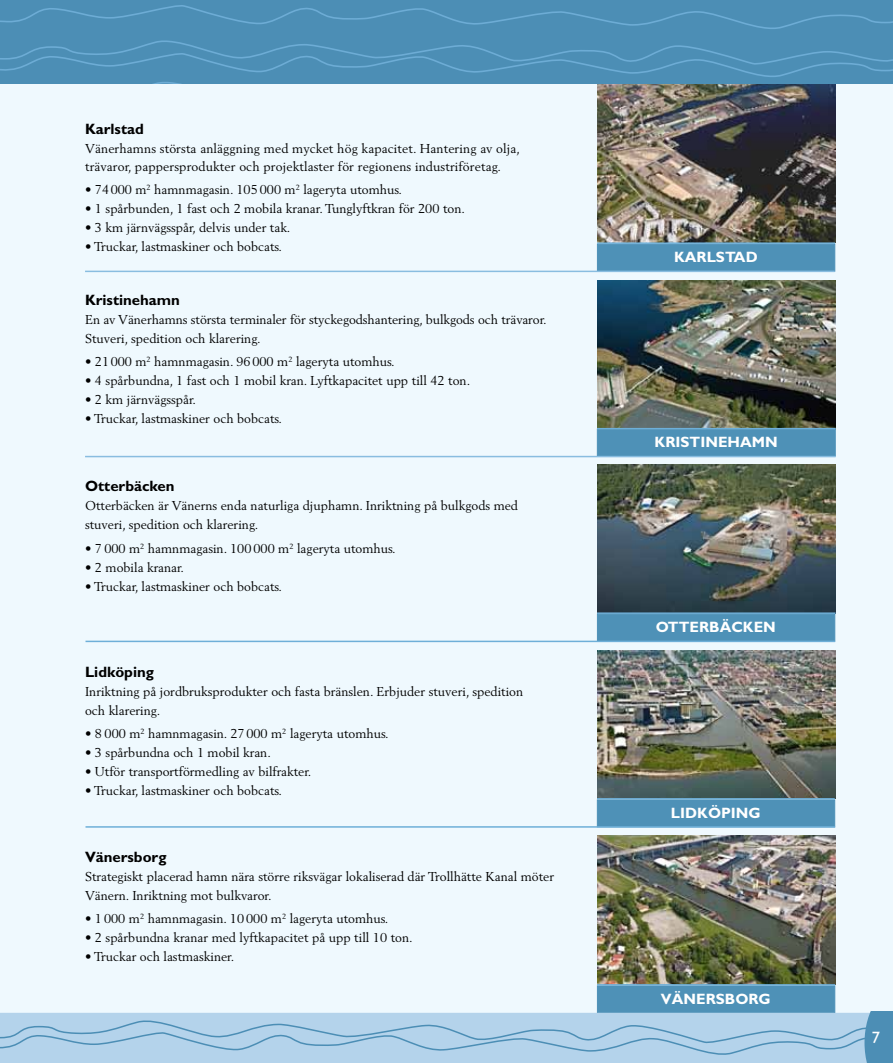
<style>
.page{position:relative;width:893px;height:1063px;background:#fff}
.page>*{position:absolute;margin:0;border:0;box-sizing:border-box;transform-origin:0 0}
.t1{font:16.5px "Gill Sans";color:#fff}
.t2{font:700 15px "Gill Sans";color:#fff}
.t3{font:700 15px "Gill Sans";color:#000}
.t4{font:12.75px/19px "Berling";color:#000}
</style>
<div class="page">
<div style="left:0;top:84px;width:893px;height:928px;background:#eff9fe"></div>
<img style="left:597px;top:84px;width:238px;height:158px">
<img style="left:597px;top:835px;width:238px;height:149px">
<img style="left:597px;top:651px;width:238px;height:147px">
<img style="left:597px;top:465px;width:238px;height:147px">
<img style="left:597px;top:280px;width:238px;height:148px">
<div style="left:597px;top:244px;width:238px;height:28px;background:#4e91b7;border:1px solid #4e91b7"></div>
<div style="left:597px;top:429px;width:239px;height:27px;background:#4e91b7;border:1px solid #4e91b7"></div>
<div style="left:597px;top:800px;width:238px;height:27px;background:#4e91b7"></div>
<div style="left:597px;top:614px;width:238px;height:28px;background:#4e91b7;border:1px solid #4e91b7"></div>
<div style="left:597px;top:986px;width:238px;height:27px;background:#4e91b7"></div>
<hr style="left:85px;top:456px;width:751px;height:1px;background:#89bde0">
<hr style="left:86px;top:826px;width:749px;height:2px;background:#6eafd8">
<hr style="left:86px;top:641px;width:749px;height:1px;background:#6eafd8">
<hr style="left:85px;top:271px;width:750px;height:1px;background:#89bde0">
<hr style="left:597px;top:984px;width:238px;height:2px;background:#6eafd8">
<hr style="left:597px;top:612px;width:238px;height:2px;background:#6eafd8">
<hr style="left:597px;top:798px;width:238px;height:2px;background:#6eafd8">
<hr style="left:597px;top:242px;width:238px;height:2px;background:#6eafd8">
<hr style="left:597px;top:428px;width:239px;height:1px;background:#6eafd8">
<div style="left:0;top:0;width:893px;height:84px;background:#4c8eb5"></div>
<svg style="left:0;top:5px;width:893px;height:78px"></svg>
<svg style="left:0;top:1012px;width:893px;height:51px;background:#aacce5"></svg>
<p class="t3" style="left:85px;top:120px;width:60px">Karlstad</p>
<p class="t4" style="left:85px;top:139px;width:437px">Vänerhamns största anläggning med mycket hög kapacitet. Hantering av olja, trävaror, pappersprodukter och projektlaster för regionens industriföretag.</p>
<p class="t4" style="left:85px;top:180px;width:319px">• 74000 m<sup>2</sup> hamnmagasin. 105 000 m<sup>2</sup> lageryta utomhus.</p>
<p class="t4" style="left:85px;top:199px;width:381px">• 1 spårbunden, 1 fast och 2 mobila kranar. Tunglyftkran för 200 ton.</p>
<p class="t4" style="left:85px;top:218px;width:207px">• 3 km järnvägsspår, delvis under tak.</p>
<p class="t4" style="left:85px;top:237px;width:199px">• Truckar, lastmaskiner och bobcats.</p>
<p class="t3" style="left:85px;top:291px;width:96px">Kristinehamn</p>
<p class="t4" style="left:85px;top:310px;width:463px">En av Vänerhamns största terminaler för styckegodshantering, bulkgods och trävaror.<br>Stuveri, spedition och klarering.</p>
<p class="t4" style="left:85px;top:352px;width:311px">• 21000 m<sup>2</sup> hamnmagasin. 96 000 m<sup>2</sup> lageryta utomhus.</p>
<p class="t4" style="left:85px;top:371px;width:387px">• 4 spårbundna, 1 fast och 1 mobil kran. Lyftkapacitet upp till 42 ton.</p>
<p class="t4" style="left:85px;top:390px;width:113px">• 2 km järnvägsspår.</p>
<p class="t4" style="left:85px;top:409px;width:199px">• Truckar, lastmaskiner och bobcats.</p>
<p class="t3" style="left:85px;top:477px;width:91px">Otterbäcken</p>
<p class="t4" style="left:85px;top:496px;width:434px">Otterbäcken är Vänerns enda naturliga djuphamn. Inriktning på bulkgods med stuveri, spedition och klarering.</p>
<p class="t4" style="left:85px;top:539px;width:312px">• 7 000 m<sup>2</sup> hamnmagasin. 100 000 m<sup>2</sup> lageryta utomhus.</p>
<p class="t4" style="left:85px;top:558px;width:101px">• 2 mobila kranar.</p>
<p class="t4" style="left:85px;top:577px;width:199px">• Truckar, lastmaskiner och bobcats.</p>
<p class="t3" style="left:85px;top:663px;width:70px">Lidköping</p>
<p class="t4" style="left:85px;top:682px;width:440px">Inriktning på jordbruksprodukter och fasta bränslen. Erbjuder stuveri, spedition och klarering.</p>
<p class="t4" style="left:85px;top:724px;width:305px">• 8 000 m<sup>2</sup> hamnmagasin. 27 000 m<sup>2</sup> lageryta utomhus.</p>
<p class="t4" style="left:85px;top:743px;width:187px">• 3 spårbundna och 1 mobil kran.</p>
<p class="t4" style="left:85px;top:762px;width:228px">• Utför transportförmedling av bilfrakter.</p>
<p class="t4" style="left:85px;top:781px;width:199px">• Truckar, lastmaskiner och bobcats.</p>
<p class="t3" style="left:85px;top:848px;width:83px">Vänersborg</p>
<p class="t4" style="left:85px;top:867px;width:471px">Strategiskt placerad hamn nära större riksvägar lokaliserad där Trollhätte Kanal möter<br>Vänern. Inriktning mot bulkvaror.</p>
<p class="t4" style="left:85px;top:909px;width:305px">• 1 000 m<sup>2</sup> hamnmagasin. 10 000 m<sup>2</sup> lageryta utomhus.</p>
<p class="t4" style="left:85px;top:928px;width:329px">• 2 spårbundna kranar med lyftkapacitet på upp till 10 ton.</p>
<p class="t4" style="left:85px;top:947px;width:151px">• Truckar och lastmaskiner.</p>
<p class="t2" style="left:674px;top:248px;width:85px">KARLSTAD</p>
<p class="t2" style="left:655px;top:433px;width:125px">KRISTINEHAMN</p>
<p class="t2" style="left:656px;top:618px;width:122px">OTTERBÄCKEN</p>
<p class="t2" style="left:671px;top:804px;width:91px">LIDKÖPING</p>
<p class="t2" style="left:661px;top:990px;width:111px">VÄNERSBORG</p>
<p class="t1" style="left:871px;top:1028px;width:10px">7</p>
</div>
